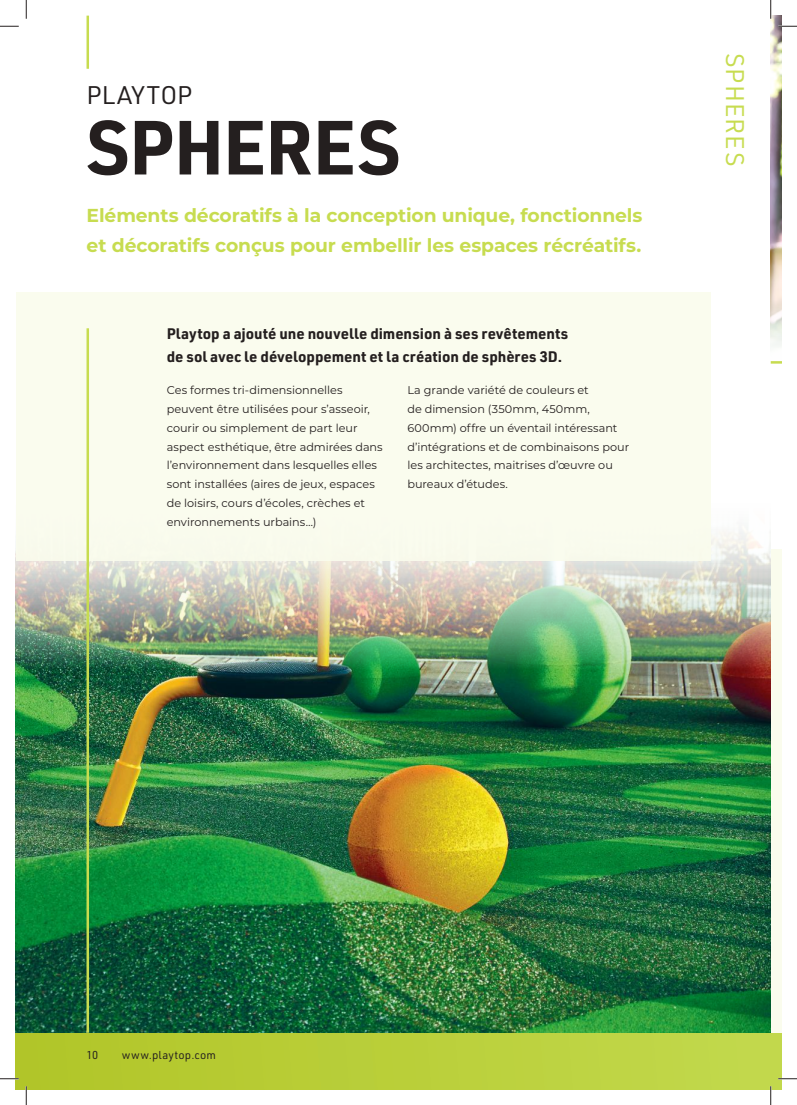
<style>
.page{position:relative;width:797px;height:1105px;background:#fff}
.page>*{position:absolute;margin:0;border:0;box-sizing:border-box;transform-origin:0 0}
.t1{font:700 75px "URWDIN";letter-spacing:-.01em;color:#241f1f}
.t2{font:25px "URWDIN";letter-spacing:.045em;color:#c7dc50}
.t3{font:25px "URWDIN";letter-spacing:.005em;color:#241f1f}
.t4{font:700 18.75px/30px "Montserrat";letter-spacing:-.005em;color:#c7dc50}
.t5{font:700 15px/22.5px "URWDIN";color:#241f1f}
.t6{font:11.25px/18.8px "Montserrat";color:#241f1f}
.t7{font:11.25px "URWDIN";letter-spacing:.015em;color:#241f1f}
</style>
<div class="page">
<div style="left:16px;top:1033px;width:754px;height:56px;background:linear-gradient(to right,#b1c528,#c2d94c)"></div>
<div style="left:770px;top:1033px;width:11px;height:56px;background:#c2d84c"></div>
<img style="left:16px;top:492px;width:754px;height:541px">
<hr style="left:86px;top:16px;width:3px;height:53px;background:#c7dc50">
<div style="left:16px;top:293px;width:694px;height:268px;background:#fafced"></div>
<hr style="left:86px;top:328px;width:3px;height:705px;background:#c7dc50">
<div style="left:770px;top:549px;width:11px;height:484px;background:#fafced"></div>
<img style="left:770px;top:16px;width:11px;height:330px">
<svg style="left:770px;top:361px;width:11px;height:3px"></svg>
<svg style="left:0;top:25px;width:19px;height:2px"></svg>
<svg style="left:778px;top:25px;width:19px;height:2px"></svg>
<svg style="left:0;top:1078px;width:19px;height:1px"></svg>
<svg style="left:778px;top:1078px;width:19px;height:1px"></svg>
<svg style="left:25px;top:0;width:2px;height:19px"></svg>
<svg style="left:25px;top:1086px;width:2px;height:19px"></svg>
<svg style="left:770px;top:0;width:1px;height:19px"></svg>
<svg style="left:770px;top:1086px;width:1px;height:19px"></svg>
<h2 class="t3" style="left:86px;top:79px;width:107px">PLAYTOP</h2>
<h1 class="t1" style="left:86px;top:96px;width:315px">SPHERES</h1>
<h3 class="t4" style="left:86px;top:200px;width:557px">Eléments décoratifs à la conception unique, fonctionnels et décoratifs conçus pour embellir les espaces récréatifs.</h3>
<h3 class="t5" style="left:167px;top:322px;width:403px">Playtop a ajouté une nouvelle dimension à ses revêtements de sol avec le développement et la création de sphères 3D.</h3>
<p class="t6" style="left:167px;top:381px;width:217px">Ces formes tri-dimensionnelles peuvent être utilisées pour s’asseoir, courir ou simplement de part leur aspect esthétique, être admirées dans l’environnement dans lesquelles elles sont installées (aires de jeux, espaces de loisirs, cours d’écoles, crèches et environnements urbains…)</p>
<p class="t6" style="left:407px;top:381px;width:223px">La grande variété de couleurs et<br>de dimension (350mm, 450mm,<br>600mm) offre un éventail intéressant d’intégrations et de combinaisons pour les architectes, maitrises d’œuvre ou bureaux d’études.</p>
<h2 class="t2" style="left:751px;top:53px;width:115px;rotate:90deg">SPHERES</h2>
<p class="t7" style="left:86px;top:1048px;width:13px">10</p>
<p class="t7" style="left:122px;top:1048px;width:96px">www.playtop.com</p>
</div>
